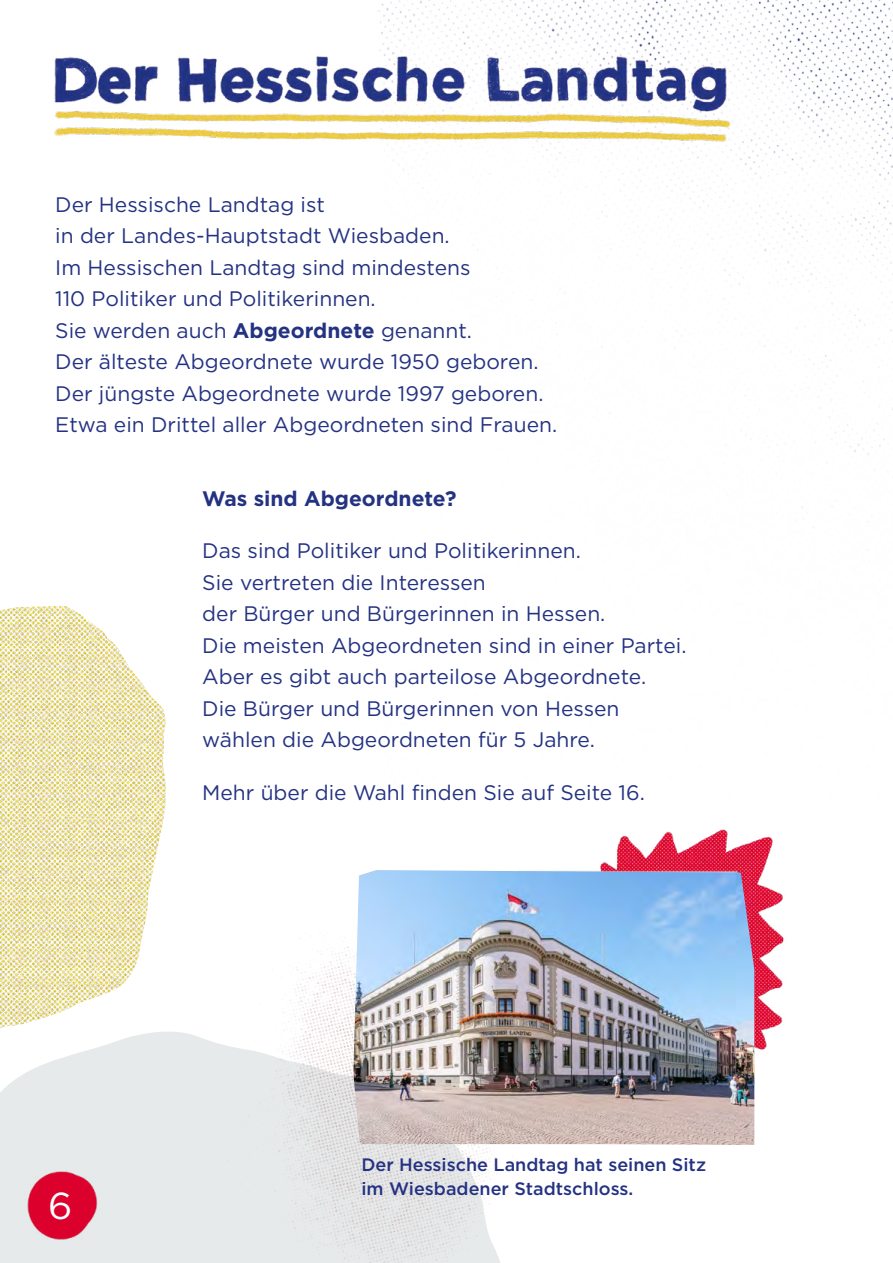
<style>
.page{position:relative;width:893px;height:1263px;background:#fff}
.page>*{position:absolute;margin:0;border:0;box-sizing:border-box;transform-origin:0 0}
.t1{font:37.5px "Gotham";color:#fff}
.t2{font:21px/31.5px "Gotham";color:#243282}
.t3{font:700 21px "Gotham";color:#243282}
.t4{font:500 18px/24px "Gotham";color:#243282}
.s1{font-weight:700}
</style>
<div class="page">
<svg style="left:0;top:1053px;width:79px;height:210px;background:#eaecec"></svg>
<img style="left:79px;top:936px;width:424px;height:327px">
<svg style="left:0;top:605px;width:166px;height:436px"></svg>
<img style="left:0;top:606px;width:166px;height:422px">
<img style="left:473px;top:0;width:420px;height:508px">
<img style="left:54px;top:0;width:712px;height:178px">
<img style="left:600px;top:829px;width:184px;height:263px">
<img style="left:353px;top:870px;width:401px;height:275px">
<img style="left:5px;top:1156px;width:116px;height:106px">
<p class="t2" style="left:55px;top:188px;width:503px">Der Hessische Landtag ist<br>in der Landes-Hauptstadt Wiesbaden.<br>Im Hessischen Landtag sind mindestens<br>110 Politiker und Politikerinnen.<br>Sie werden auch <span class="s1">Abgeordnete</span> genannt.<br>Der älteste Abgeordnete wurde 1950 geboren.<br>Der jüngste Abgeordnete wurde 1997 geboren.<br>Etwa ein Drittel aller Abgeordneten sind Frauen.</p>
<p class="t3" style="left:202px;top:486px;width:256px">Was sind Abgeordnete?</p>
<p class="t2" style="left:202px;top:534px;width:486px">Das sind Politiker und Politikerinnen.<br>Sie vertreten die Interessen<br>der Bürger und Bürgerinnen in Hessen.<br>Die meisten Abgeordneten sind in einer Partei.<br>Aber es gibt auch parteilose Abgeordnete.<br>Die Bürger und Bürgerinnen von Hessen wählen die Abgeordneten für 5 Jahre.</p>
<p class="t2" style="left:202px;top:776px;width:444px">Mehr über die Wahl finden Sie auf Seite 16.</p>
<h1 class="t1" style="left:48px;top:1181px;width:26px">6</h1>
<p class="t4" style="left:361px;top:1152px;width:346px">Der Hessische Landtag hat seinen Sitz im Wiesbadener Stadtschloss.</p>
</div>
